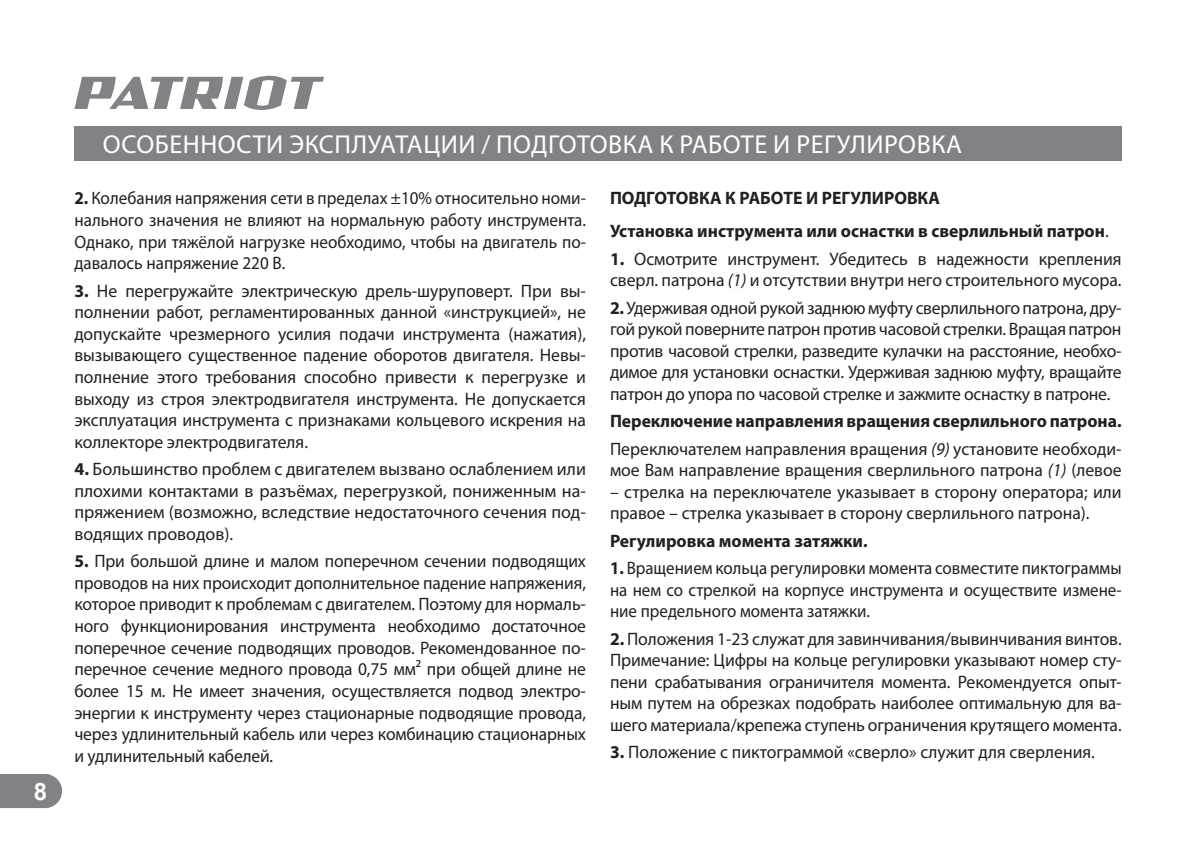
<style>
.page{position:relative;width:1196px;height:847px;background:#fff}
.page>*{position:absolute;margin:0;border:0;box-sizing:border-box;transform-origin:0 0}
.t1{font:26px "Myriad Pro";letter-spacing:.02em;color:#fff}
.t2{font:700 24px "Arial";color:#fff}
.t3{font:18px/21.6px "Myriad Pro";color:#231f20;text-align:justify}
.t4{font:18px/21.6px "Myriad Pro";color:#231f20;text-align:justify;scale:.95 1}
.t5{font:18px/21.6px "Myriad Pro";color:#231f20;text-align:justify;scale:.94 1}
.t6{font:700 18px/33px "Myriad Pro";color:#231f20}
.s1{font-weight:700}
.s2{font-weight:400}
.s3{font-style:italic}
</style>
<div class="page">
<div style="left:0;top:774px;width:62px;height:34px;background:#808285"></div>
<svg style="left:74px;top:76px;width:250px;height:34px"></svg>
<div style="left:74px;top:127px;width:1047px;height:34px;background:#808285"></div>
<h2 class="t2" style="left:34px;top:775px;width:15px">8</h2>
<h1 class="t1" style="left:103px;top:129px;width:860px">ОСОБЕННОСТИ ЭКСПЛУАТАЦИИ / ПОДГОТОВКА К РАБОТЕ И РЕГУЛИРОВКА</h1>
<p class="t4" style="left:74px;top:187px;width:540px"><span class="s1">2.</span> Колебания напряжения сети в пределах ±10% относительно номи&shy;нального значения не влияют на нормальную работу инструмента.<br>Однако, при тяжёлой нагрузке необходимо, чтобы на двигатель по&shy;давалось напряжение 220 В.</p>
<p class="t3" style="left:74px;top:279px;width:513px"><span class="s1">3.</span> Не перегружайте электрическую дрель-шуруповерт. При вы&shy;полнении работ, регламентированных данной «инструкцией», не допускайте чрезмерного усилия подачи инструмента (нажатия), вызывающего существенное падение оборотов двигателя. Невы&shy;полнение этого требования способно привести к перегрузке и выходу из строя электродвигателя инструмента. Не допускается эксплуатация инструмента с признаками кольцевого искрения на коллекторе электродвигателя.</p>
<p class="t3" style="left:74px;top:458px;width:513px"><span class="s1">4.</span> Большинство проблем с двигателем вызвано ослаблением или плохими контактами в разъёмах, перегрузкой, пониженным на&shy;пряжением (возможно, вследствие недостаточного сечения под&shy;водящих проводов).</p>
<p class="t3" style="left:74px;top:550px;width:513px"><span class="s1">5.</span> При большой длине и малом поперечном сечении подводящих проводов на них происходит дополнительное падение напряжения, которое приводит к проблемам с двигателем. Поэтому для нормаль&shy;ного функционирования инструмента необходимо достаточное поперечное сечение подводящих проводов. Рекомендованное по&shy;перечное сечение медного провода 0,75 мм² при общей длине не более 15 м. Не имеет значения, осуществляется подвод электро&shy;энергии к инструменту через стационарные подводящие провода, через удлинительный кабель или через комбинацию стационарных и удлинительный кабелей.</p>
<p class="t6" style="left:610px;top:182px;width:500px">ПОДГОТОВКА К РАБОТЕ И РЕГУЛИРОВКА<br>Установка инструмента или оснастки в сверлильный патрон<span class="s2">.</span></p>
<p class="t3" style="left:610px;top:247px;width:513px"><span class="s1">1.</span> Осмотрите инструмент. Убедитесь в надежности крепления сверл. патрона <span class="s3">(1)</span> и отсутствии внутри него строительного мусора.</p>
<p class="t3" style="left:610px;top:296px;width:513px"><span class="s1">2.</span> Удерживая одной рукой заднюю муфту сверлильного патрона, дру&shy;гой рукой поверните патрон против часовой стрелки. Вращая патрон против часовой стрелки, разведите кулачки на расстояние, необхо&shy;димое для установки оснастки. Удерживая заднюю муфту, вращайте патрон до упора по часовой стрелке и зажмите оснастку в патроне.</p>
<p class="t3" style="left:610px;top:407px;width:513px;line-height:27.2px"><span class="s1">Переключение направления вращения сверлильного патрона.<br></span>Переключателем направления вращения <span class="s3">(9)</span> установите необходи-</p>
<p class="t3" style="left:610px;top:459px;width:513px">мое Вам направление вращения сверлильного патрона <span class="s3">(1)</span> (левое</p>
<p class="t3" style="left:610px;top:480px;width:513px">– стрелка на переключателе указывает в сторону оператора; или правое – стрелка указывает в сторону сверлильного патрона).</p>
<p class="t6" style="left:610px;top:524px;width:259px">Регулировка момента затяжки.</p>
<p class="t5" style="left:610px;top:557px;width:545px"><span class="s1">1.</span> Вращением кольца регулировки момента совместите пиктограммы на нем со стрелкой на корпусе инструмента и осуществите измене&shy;ние предельного момента затяжки.</p>
<p class="t3" style="left:610px;top:627px;width:513px"><span class="s1">2.</span> Положения 1-23 служат для завинчивания/вывинчивания винтов.<br>Примечание: Цифры на кольце регулировки указывают номер сту&shy;пени срабатывания ограничителя момента. Рекомендуется опыт&shy;ным путем на обрезках подобрать наиболее оптимальную для ва&shy;шего материала/крепежа ступень ограничения крутящего момента.</p>
<p class="t3" style="left:610px;top:741px;width:486px"><span class="s1">3.</span> Положение с пиктограммой «сверло» служит для сверления.</p>
</div>
